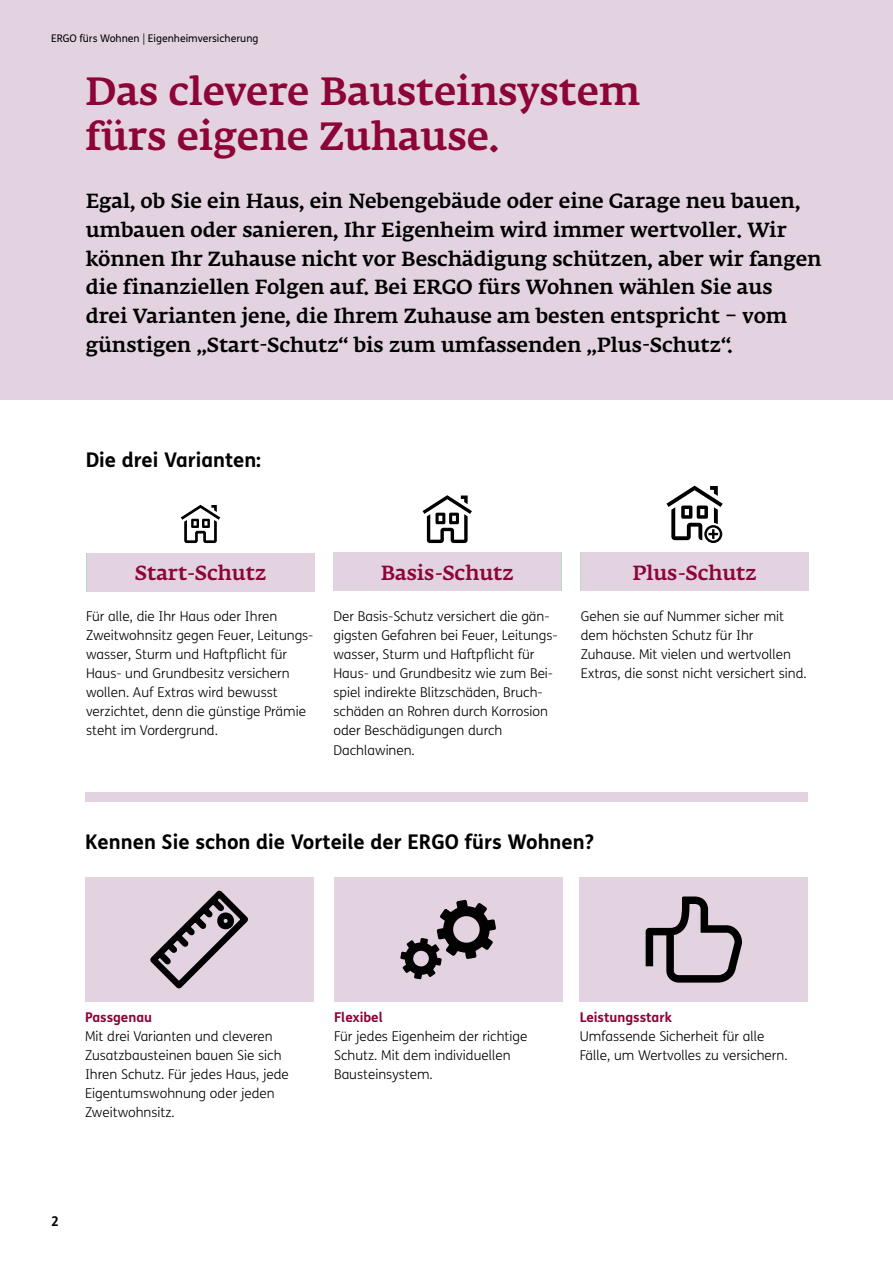
<style>
.page{position:relative;width:893px;height:1263px;background:#fff}
.page>*{position:absolute;margin:0;border:0;box-sizing:border-box;transform-origin:0 0}
.t1{font:500 39px/44.8px "Fedra Serif A Pro";color:#8d0439}
.t2{font:500 20.25px/28.7px "Fedra Serif A Pro";color:#000}
.t3{font:700 20.25px "FS Me";color:#000}
.t4{font:500 20.25px "Fedra Serif A Pro";color:#8d0439}
.t5{font:300 13.5px/19.2px "FS Me";color:#000}
.t6{font:700 13.5px "FS Me";color:#8d0439}
.t7{font:700 13.5px "FS Me";color:#000}
.t8{font:10.5px "FS Me";color:#000}
.s1{font-weight:300}
</style>
<div class="page">
<div style="left:0;top:0;width:893px;height:400px;background:#e3d3e1"></div>
<div style="left:87px;top:553px;width:227px;height:38px;background:#e3d3e1"></div>
<div style="left:333px;top:553px;width:228px;height:38px;background:#e3d3e1"></div>
<div style="left:581px;top:553px;width:227px;height:38px;background:#e3d3e1"></div>
<svg style="left:181px;top:505px;width:39px;height:38px"></svg>
<svg style="left:423px;top:495px;width:49px;height:48px"></svg>
<svg style="left:666px;top:486px;width:57px;height:57px"></svg>
<div style="left:85px;top:877px;width:228px;height:125px;background:#e3d3e1"></div>
<svg style="left:150px;top:890px;width:98px;height:99px"></svg>
<div style="left:334px;top:877px;width:228px;height:125px;background:#e3d3e1"></div>
<svg style="left:400px;top:900px;width:96px;height:79px"></svg>
<div style="left:580px;top:877px;width:228px;height:125px;background:#e3d3e1"></div>
<svg style="left:646px;top:896px;width:96px;height:86px"></svg>
<div style="left:85px;top:792px;width:723px;height:10px;background:#e3d3e1"></div>
<p class="t8" style="left:51px;top:31px;width:209px">ERGO fürs Wohnen <span class="s1">|</span> Eigenheimversicherung</p>
<h1 class="t1" style="left:85px;top:69px;width:557px">Das clevere Bausteinsystem fürs eigene Zuhause.</h1>
<p class="t2" style="left:86px;top:187px;width:737px">Egal, ob Sie ein Haus, ein Nebengebäude oder eine Garage neu bauen, umbauen oder sanieren, Ihr Eigenheim wird immer wertvoller. Wir können Ihr Zuhause nicht vor Beschädigung schützen, aber wir fangen die finanziellen Folgen auf. Bei ERGO fürs Wohnen wählen Sie aus<br>drei Varianten jene, die Ihrem Zuhause am besten entspricht – vom günstigen „Start-Schutz“ bis zum umfassenden „Plus-Schutz“.</p>
<h2 class="t3" style="left:86px;top:444px;width:177px">Die drei Varianten:</h2>
<h2 class="t4" style="left:135px;top:561px;width:133px">Start-Schutz</h2>
<h2 class="t4" style="left:381px;top:561px;width:134px">Basis-Schutz</h2>
<h2 class="t4" style="left:632px;top:561px;width:126px">Plus-Schutz</h2>
<p class="t5" style="left:333px;top:606px;width:226px">Der Basis-Schutz versichert die gän&shy;gigsten Gefahren bei Feuer, Leitungs&shy;wasser, Sturm und Haftpflicht für<br>Haus- und Grundbesitz wie zum Bei&shy;spiel indirekte Blitzschäden, Bruch&shy;schäden an Rohren durch Korrosion oder Beschädigungen durch<br>Dachlawinen.</p>
<p class="t5" style="left:581px;top:606px;width:228px">Gehen sie auf Nummer sicher mit dem höchsten Schutz für Ihr Zuhause. Mit vielen und wertvollen Extras, die sonst nicht versichert sind.</p>
<p class="t5" style="left:86px;top:606px;width:229px">Für alle, die Ihr Haus oder Ihren Zweitwohnsitz gegen Feuer, Leitungs&shy;wasser, Sturm und Haftpflicht für Haus- und Grundbesitz versichern wollen. Auf Extras wird bewusst verzichtet, denn die günstige Prämie steht im Vordergrund.</p>
<h2 class="t3" style="left:85px;top:826px;width:510px">Kennen Sie schon die Vorteile der ERGO fürs Wohnen?</h2>
<p class="t6" style="left:85px;top:1006px;width:69px">Passgenau</p>
<p class="t5" style="left:85px;top:1026px;width:205px">Mit drei Varianten und cleveren<br>Zusatzbausteinen bauen Sie sich<br>Ihren Schutz. Für jedes Haus, jede<br>Eigentumswohnung oder jeden<br>Zweitwohnsitz.</p>
<p class="t7" style="left:51px;top:1211px;width:9px">2</p>
<p class="t6" style="left:334px;top:1006px;width:50px">Flexibel</p>
<p class="t5" style="left:334px;top:1026px;width:195px">Für jedes Eigenheim der richtige<br>Schutz. Mit dem individuellen<br>Bausteinsystem.</p>
<p class="t6" style="left:580px;top:1006px;width:94px">Leistungsstark</p>
<p class="t5" style="left:580px;top:1026px;width:209px">Umfassende Sicherheit für alle<br>Fälle, um Wertvolles zu versichern.</p>
</div>
